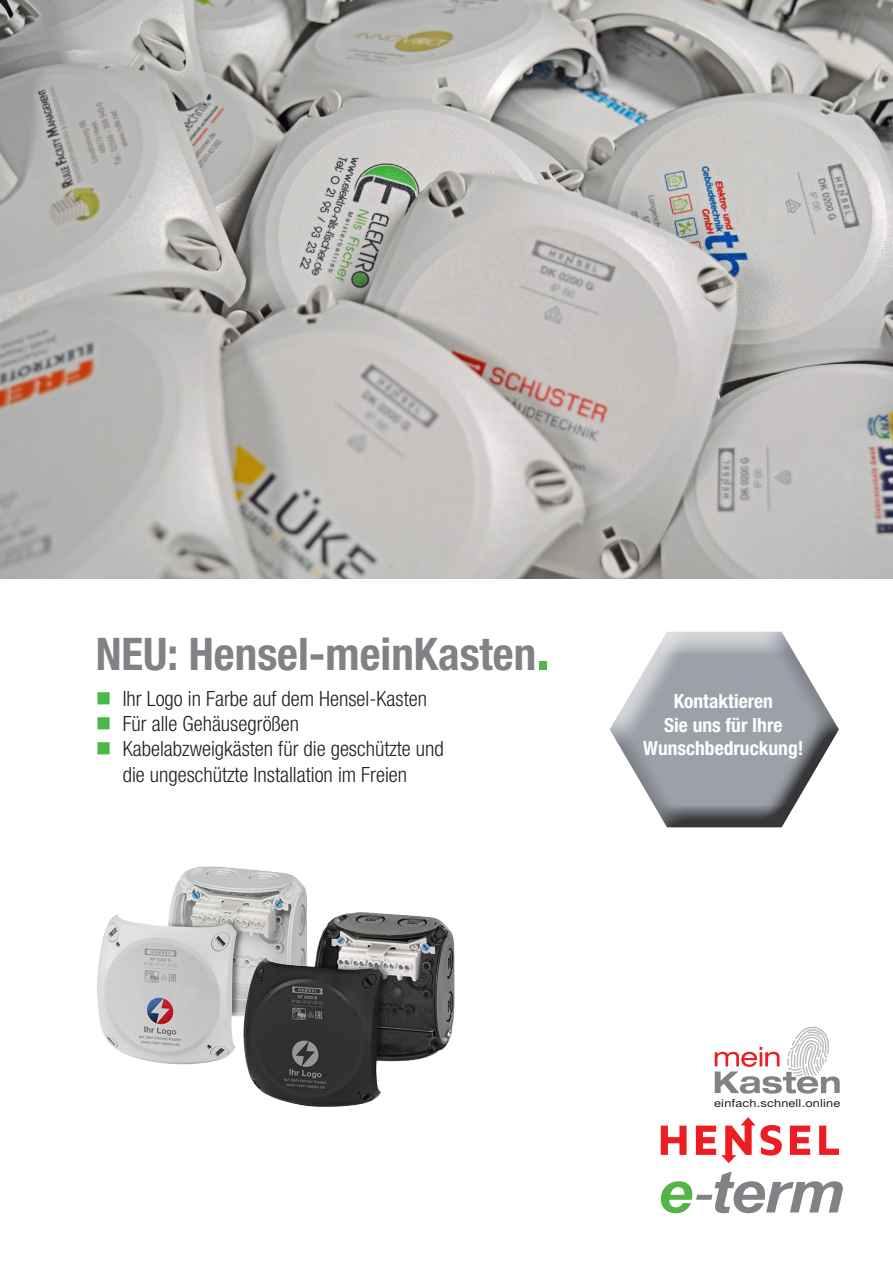
<style>
.page{position:relative;width:893px;height:1263px;background:#fff}
.page>*{position:absolute;margin:0;border:0;box-sizing:border-box;transform-origin:0 0}
.t1{font:700 condensed 45px "Helvetica Neue LT Pro";color:#808285}
.t2{font:300 condensed 21px/25.2px "Helvetica Neue LT Pro";color:#231f20}
.e-term_Ü14{font:700 condensed 19.5px "Helvetica Neue LT Pro";color:#fff}
.t3{font:11.1px "Helvetica Neue LT Pro";letter-spacing:.015em;color:#231f20;scale:1.15 1}
.s1{font-size:54px;color:#4cb848}
</style>
<div class="page">
<svg style="left:661px;top:1125px;width:25px;height:30px"></svg>
<svg style="left:790px;top:1125px;width:20px;height:30px"></svg>
<svg style="left:819px;top:1125px;width:20px;height:30px"></svg>
<svg style="left:696px;top:1117px;width:86px;height:46px"></svg>
<svg style="left:661px;top:1171px;width:182px;height:42px"></svg>
<div style="left:607px;top:631px;width:233px;height:198px;background:#231f20;opacity:.75"></div>
<img style="left:97px;top:914px;width:54px;height:148px">
<img style="left:151px;top:866px;width:304px;height:241px">
<img style="left:0;top:0;width:893px;height:578px">
<svg style="left:715px;top:1026px;width:125px;height:68px"></svg>
<p class="t1" style="left:96px;top:627px;width:455px">NEU: Hensel-meinKasten<span class="s1">.</span></p>
<p class="t2" style="left:123px;top:686px;width:306px">Ihr Logo in Farbe auf dem Hensel-Kasten</p>
<p class="t2" style="left:123px;top:711px;width:178px">Für alle Gehäusegrößen</p>
<p class="t2" style="left:123px;top:736px;width:323px">Kabelabzweigkästen für die geschützte und die ungeschützte Installation im Freien</p>
<p class="e-term_Ü14" style="left:674px;top:690px;width:101px">Kontaktieren</p>
<p class="e-term_Ü14" style="left:664px;top:713px;width:120px">Sie uns für Ihre</p>
<p class="e-term_Ü14" style="left:643px;top:737px;width:162px">Wunschbedruckung!</p>
<p class="t3" style="left:714px;top:1096px;width:111px">einfach.schnell.online</p>
</div>
